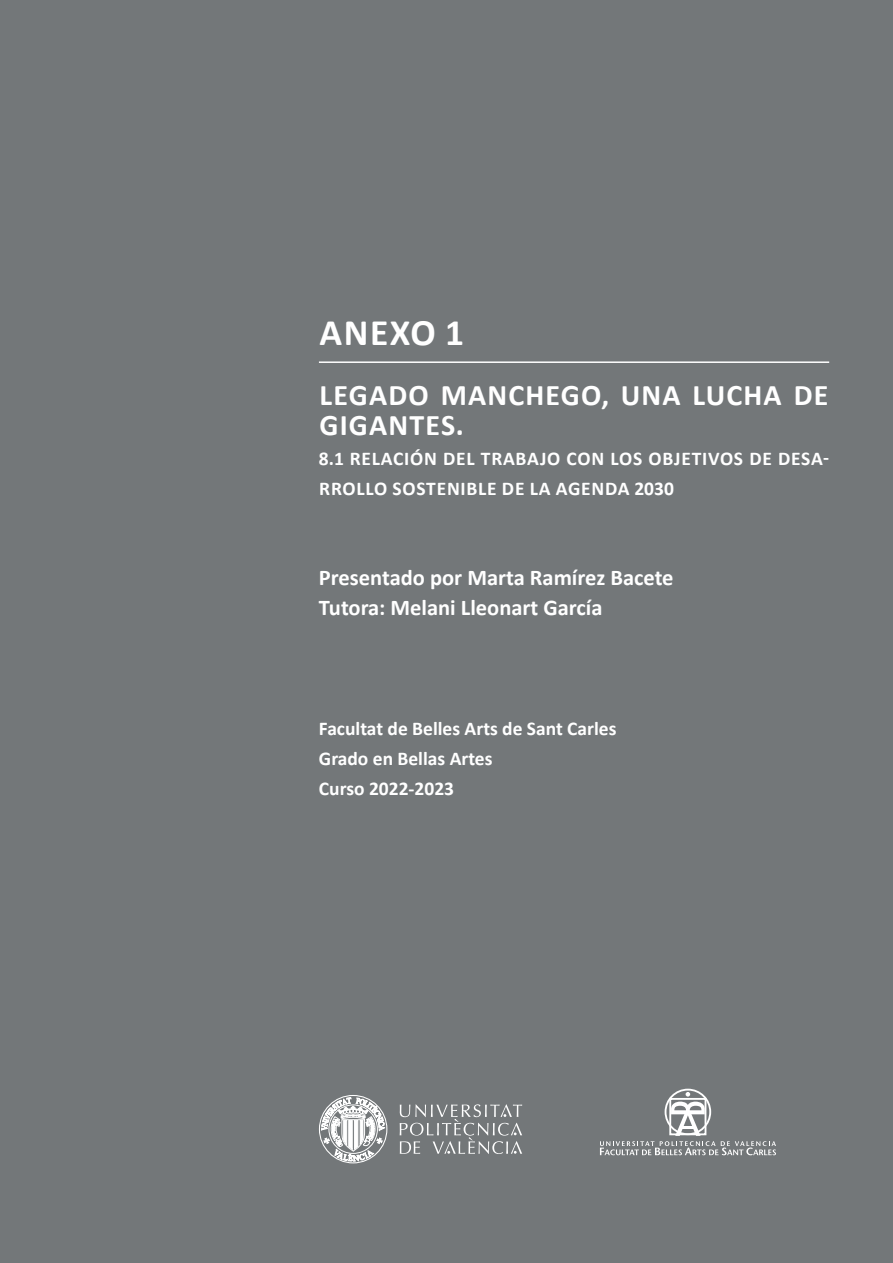
<style>
.page{position:relative;width:893px;height:1263px;background:#737779}
.page>*{position:absolute;margin:0;border:0;box-sizing:border-box;transform-origin:0 0}
.t1{font:700 37.5px "Calibri";letter-spacing:.04em;color:#fff}
.t2{font:700 30px/30px "Calibri";letter-spacing:.04em;color:#fff}
.t3{font:700 22.5px/30px "Calibri";color:#fff}
.t4{font:700 19.5px/30px "Calibri";letter-spacing:.04em;color:#fff}
.t5{font:700 19.5px/30px "Calibri";letter-spacing:.01em;color:#fff}
</style>
<div class="page">
<hr style="left:319px;top:361px;width:510px;height:2px;background:#fff">
<div style="left:319px;top:1095px;width:68px;height:68px;border:1px solid #fff;border-radius:50%"></div>
<svg style="left:321px;top:1098px;width:64px;height:65px"></svg>
<svg style="left:400px;top:1104px;width:122px;height:50px"></svg>
<svg style="left:600px;top:1092px;width:176px;height:63px"></svg>
<div style="left:669px;top:1098px;width:37px;height:37px;border:2px solid #fff"></div>
<div style="left:665px;top:1089px;width:46px;height:46px;border:2px solid #fff;border-radius:50%"></div>
<h1 class="t1" style="left:320px;top:306px;width:146px">ANEXO 1</h1>
<h2 class="t2" style="left:319px;top:380px;width:511px">LEGADO MANCHEGO, UNA LUCHA DE<br>GIGANTES.</h2>
<p class="t4" style="left:319px;top:443px;width:512px">8.1 RELACIÓN DEL TRABAJO CON LOS OBJETIVOS DE DESA-<br>RROLLO SOSTENIBLE DE LA AGENDA 2030</p>
<p class="t3" style="left:319px;top:562px;width:356px">Presentado por Marta Ramírez Bacete<br>Tutora: Melani Lleonart García</p>
<p class="t5" style="left:319px;top:713px;width:299px">Facultat de Belles Arts de Sant Carles<br>Grado en Bellas Artes<br>Curso 2022-2023</p>
</div>
